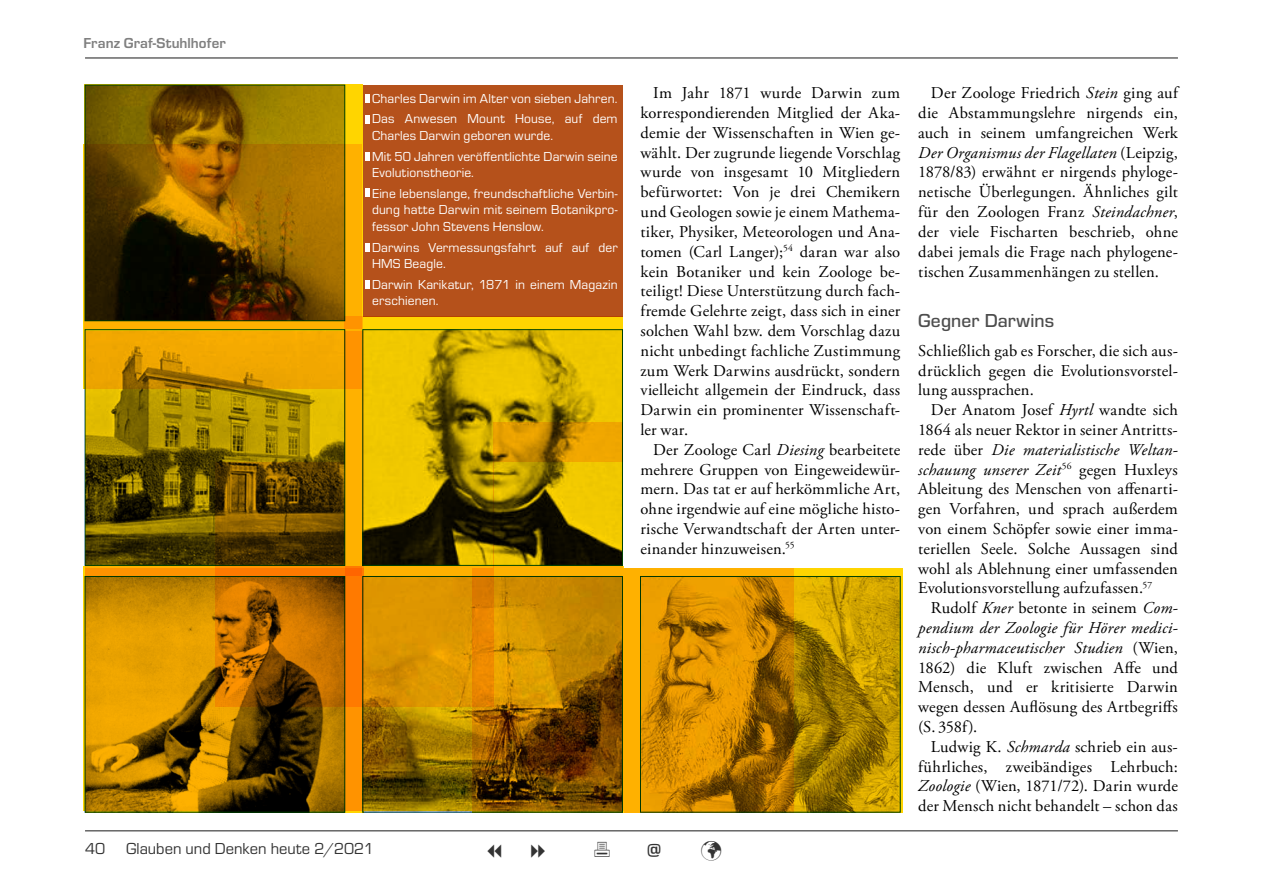
<style>
.page{position:relative;width:1263px;height:893px;background:#fff}
.page>*{position:absolute;margin:0;border:0;box-sizing:border-box;transform-origin:0 0}
.t1{font:700 21px "Eurostile";color:#333}
.t2{font:500 19.5px "Eurostile";letter-spacing:.01em;color:#4d4d4d}
.t3{font:16.5px/19.8px "Adobe Garamond Pro";letter-spacing:.015em;color:#000;text-align:justify}
.t4{font:16.5px "Eurostile";color:#333}
.t5{font:700 15px "Eurostile";letter-spacing:.01em;color:#808080}
.t6{font:13.5px/20.7px "Eurostile";letter-spacing:.01em;color:#fff}
.s1{font-style:italic}
</style>
<div class="page">
<hr style="left:85px;top:830px;width:1093px;height:1px;background:#333">
<hr style="left:85px;top:57px;width:1093px;height:2px;background:#333">
<div style="left:363px;top:85px;width:259px;height:231px;background:#b5511b"></div>
<div style="left:365px;top:94px;width:5px;height:9px;background:#fff"></div>
<div style="left:365px;top:115px;width:5px;height:9px;background:#fff"></div>
<div style="left:365px;top:152px;width:5px;height:9px;background:#fff"></div>
<div style="left:365px;top:188px;width:5px;height:9px;background:#fff"></div>
<div style="left:365px;top:243px;width:5px;height:9px;background:#fff"></div>
<div style="left:365px;top:280px;width:5px;height:9px;background:#fff"></div>
<svg style="left:84px;top:85px;width:279px;height:231px;background:#8c6e00"></svg>
<svg style="left:362px;top:316px;width:260px;height:146px;background:#d2af00"></svg>
<svg style="left:493px;top:422px;width:129px;height:144px;background:#9a7800"></svg>
<svg style="left:364px;top:462px;width:130px;height:104px;background:#776400"></svg>
<svg style="left:85px;top:331px;width:279px;height:235px;background:#7d6300"></svg>
<svg style="left:362px;top:566px;width:262px;height:244px;background:#ba8200"></svg>
<svg style="left:472px;top:568px;width:152px;height:245px;background:#9e6600"></svg>
<svg style="left:84px;top:144px;width:278px;height:245px;background:#926300"></svg>
<svg style="left:85px;top:568px;width:279px;height:245px;background:#aa6e00"></svg>
<svg style="left:624px;top:568px;width:279px;height:245px;background:#be8600"></svg>
<p class="t5" style="left:84px;top:33px;width:144px">Franz Graf-Stuhlhofer</p>
<p class="t6" style="left:372px;top:87px;width:247px">Charles Darwin im Alter von sieben Jahren.<br>Das Anwesen Mount House, auf dem</p>
<p class="t6" style="left:372px;top:124px;width:247px">Charles Darwin geboren wurde.<br>Mit 50 Jahren veröffentlichte Darwin seine</p>
<p class="t6" style="left:372px;top:162px;width:247px">Evolutionstheorie.<br>Eine lebenslange, freundschaftliche Verbin-</p>
<p class="t6" style="left:372px;top:201px;width:247px;line-height:16.5px">dung hatte Darwin mit seinem Botanikpro&shy;fessor John Stevens Henslow.</p>
<p class="t6" style="left:372px;top:238px;width:247px;line-height:16.5px">Darwins Vermessungsfahrt auf auf der<br>HMS Beagle.</p>
<p class="t6" style="left:372px;top:275px;width:247px;line-height:16.5px">Darwin Karikatur, 1871 in einem Magazin erschienen.</p>
<p class="t3" style="left:640px;top:84px;width:261px;text-indent:13px">Im Jahr 1871 wurde Darwin zum korrespondierenden Mitglied der Aka&shy;demie der Wissenschaften in Wien ge&shy;wählt. Der zugrunde liegende Vorschlag wurde von insgesamt 10 Mitgliedern befürwortet: Von je drei Chemikern und Geologen sowie je einem Mathema&shy;tiker, Physiker, Meteorologen und Ana&shy;tomen (Carl Langer);<sup>54</sup> daran war also kein Botaniker und kein Zoologe be&shy;teiligt! Diese Unterstützung durch fach&shy;fremde Gelehrte zeigt, dass sich in einer solchen Wahl bzw. dem Vorschlag dazu nicht unbedingt fachliche Zustimmung zum Werk Darwins ausdrückt, sondern vielleicht allgemein der Eindruck, dass Darwin ein prominenter Wissenschaft&shy;ler war.</p>
<p class="t3" style="left:640px;top:440px;width:261px;text-indent:13px">Der Zoologe Carl <span class="s1">Diesing</span> bearbeitete mehrere Gruppen von Eingeweidewür&shy;mern. Das tat er auf herkömmliche Art, ohne irgendwie auf eine mögliche histo&shy;rische Verwandtschaft der Arten unter&shy;einander hinzuweisen.<sup>55</sup></p>
<p class="t4" style="left:85px;top:837px;width:290px">40 Glauben und Denken heute 2/2021</p>
<p class="t1" style="left:647px;top:835px;width:16px">@</p>
<p class="t3" style="left:918px;top:84px;width:261px;text-indent:13px">Der Zoologe Friedrich <span class="s1">Stein</span> ging auf die Abstammungslehre nirgends ein, auch in seinem umfangreichen Werk <span class="s1">Der Organismus der Flagellaten</span> (Leipzig, 1878/83) erwähnt er nirgends phyloge&shy;netische Überlegungen. Ähnliches gilt für den Zoologen Franz <span class="s1">Steindachner</span>, der viele Fischarten beschrieb, ohne dabei jemals die Frage nach phylogene&shy;tischen Zusammenhängen zu stellen.</p>
<p class="t2" style="left:918px;top:307px;width:138px">Gegner Darwins</p>
<p class="t3" style="left:918px;top:341px;width:261px">Schließlich gab es Forscher, die sich aus&shy;drücklich gegen die Evolutionsvorstel&shy;lung aussprachen.</p>
<p class="t3" style="left:918px;top:401px;width:261px;text-indent:13px">Der Anatom Josef <span class="s1">Hyrtl</span> wandte sich 1864 als neuer Rektor in seiner Antritts&shy;rede über <span class="s1">Die materialistische Weltan&shy;schauung unserer Zeit</span><sup>56</sup> gegen Huxleys Ableitung des Menschen von affenarti&shy;gen Vorfahren, und sprach außerdem von einem Schöpfer sowie einer imma&shy;teriellen Seele. Solche Aussagen sind wohl als Ablehnung einer umfassenden Evolutionsvorstellung aufzufassen.<sup>57</sup></p>
<p class="t3" style="left:918px;top:599px;width:261px;text-indent:13px">Rudolf <span class="s1">Kner</span> betonte in seinem <span class="s1">Com&shy;pendium der Zoologie für Hörer medici&shy;nisch-pharmaceutischer Studien</span> (Wien, 1862) die Kluft zwischen Affe und Mensch, und er kritisierte Darwin wegen dessen Auflösung des Artbegriffs (S. 358f).</p>
<p class="t3" style="left:918px;top:737px;width:261px;text-indent:13px">Ludwig K. <span class="s1">Schmarda</span> schrieb ein aus&shy;führliches, zweibändiges Lehrbuch:<br><span class="s1">Zoologie</span> (Wien, 1871/72). Darin wurde der Mensch nicht behandelt – schon das</p>
</div>
